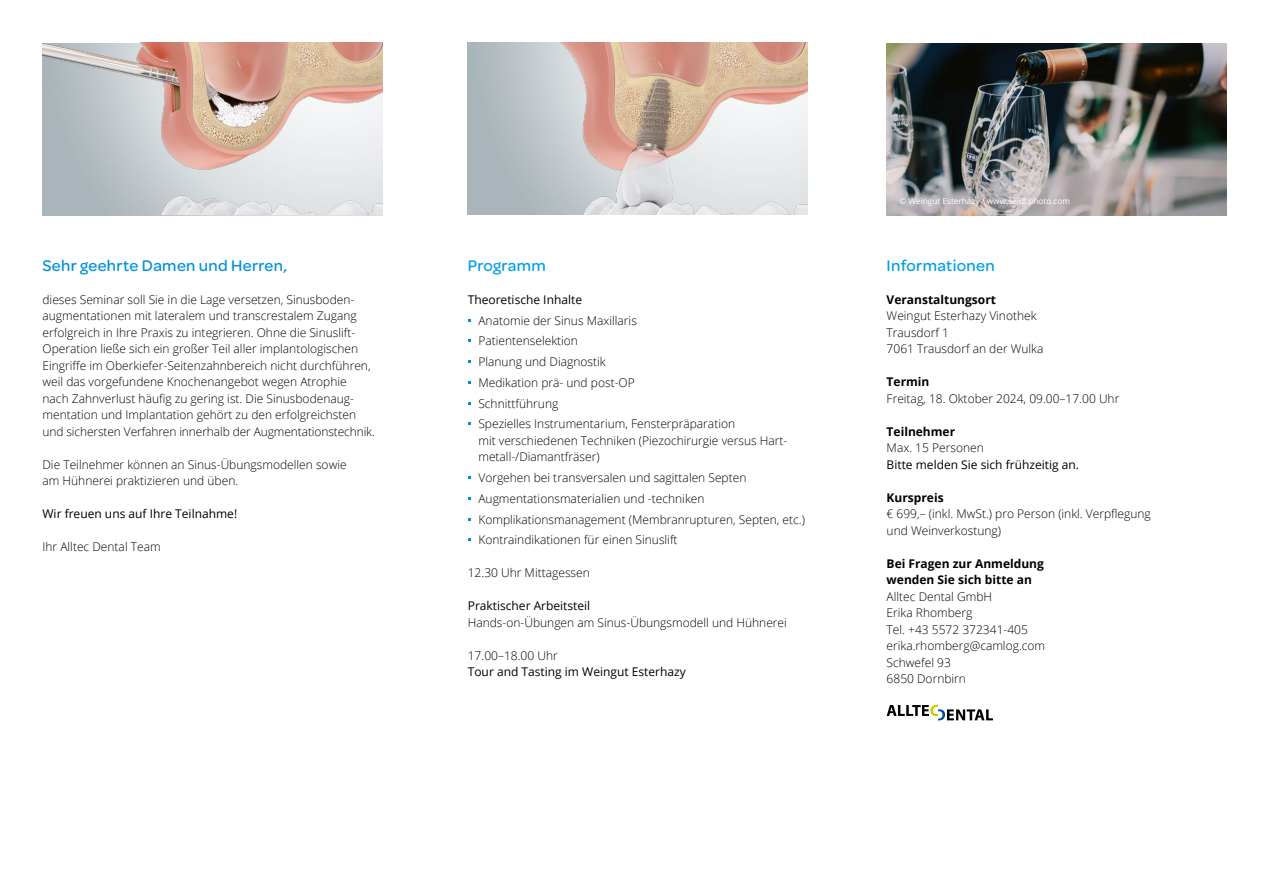
<style>
.page{position:relative;width:1263px;height:893px;background:#fff}
.page>*{position:absolute;margin:0;border:0;box-sizing:border-box;transform-origin:0 0}
.t1{font:500 16.5px "Omnes";letter-spacing:.02em;color:#0092d8}
.t2{font:500 16.5px "Omnes";letter-spacing:.02em;color:#009fe3}
.t3{font:300 12px/16.5px "Open Sans";color:#000}
.t4{font:12px "Open Sans";color:#000}
.t5{font:700 12px/16.5px "Open Sans";color:#000}
.t6{font:8.25px "Open Sans";color:#fff}
</style>
<div class="page">
<img style="left:43px;top:43px;width:340px;height:172px">
<img style="left:468px;top:43px;width:340px;height:172px">
<img style="left:887px;top:43px;width:340px;height:172px">
<svg style="left:887px;top:705px;width:106px;height:15px"></svg>
<h1 class="t1" style="left:43px;top:254px;width:246px">Sehr geehrte Damen und Herren,</h1>
<p class="t3" style="left:43px;top:291px;width:334px">dieses Seminar soll Sie in die Lage versetzen, Sinusboden&shy;augmentationen mit lateralem und transcrestalem Zugang erfolgreich in Ihre Praxis zu integrieren. Ohne die Sinuslift-Operation ließe sich ein großer Teil aller implantologischen Eingriffe im Oberkiefer-Seitenzahnbereich nicht durchführen, weil das vorgefundene Knochenangebot wegen Atrophie nach Zahnverlust häufig zu gering ist. Die Sinusbodenaug&shy;mentation und Implantation gehört zu den erfolgreichsten und sichersten Verfahren innerhalb der Augmentationstechnik.</p>
<p class="t3" style="left:43px;top:456px;width:306px">Die Teilnehmer können an Sinus-Übungsmodellen sowie am Hühnerei praktizieren und üben.</p>
<p class="t4" style="left:43px;top:506px;width:196px">Wir freuen uns auf Ihre Teilnahme!</p>
<p class="t3" style="left:43px;top:538px;width:120px">Ihr Alltec Dental Team</p>
<h1 class="t2" style="left:468px;top:254px;width:80px">Programm</h1>
<p class="t4" style="left:468px;top:291px;width:116px">Theoretische Inhalte</p>
<p class="t3" style="left:478px;top:310px;width:258px;line-height:20.7px">Anatomie der Sinus Maxillaris<br>Patientenselektion<br>Planung und Diagnostik<br>Medikation prä- und post-OP<br>Schnittführung<br>Spezielles Instrumentarium, Fensterpräparation</p>
<p class="t3" style="left:478px;top:432px;width:309px">mit verschiedenen Techniken (Piezochirurgie versus Hart&shy;metall-/Diamantfräser)</p>
<p class="t3" style="left:478px;top:467px;width:328px;line-height:20.7px">Vorgehen bei transversalen und sagittalen Septen Augmentationsmaterialien und -techniken Komplikationsmanagement (Membranrupturen, Septen, etc.)<br>Kontraindikationen für einen Sinuslift</p>
<p class="t3" style="left:468px;top:564px;width:124px">12.30 Uhr Mittagessen</p>
<p class="t4" style="left:468px;top:598px;width:124px">Praktischer Arbeitsteil</p>
<p class="t3" style="left:468px;top:614px;width:321px">Hands-on-Übungen am Sinus-Übungsmodell und Hühnerei</p>
<p class="t3" style="left:468px;top:647px;width:92px">17.00–18.00 Uhr</p>
<p class="t4" style="left:468px;top:664px;width:219px">Tour and Tasting im Weingut Esterhazy</p>
<p class="t6" style="left:899px;top:195px;width:172px">© Weingut Esterházy / www.seidl.photo.com</p>
<h1 class="t2" style="left:887px;top:254px;width:109px">Informationen</h1>
<p class="t5" style="left:887px;top:291px;width:111px">Veranstaltungsort</p>
<p class="t3" style="left:887px;top:307px;width:158px">Weingut Esterhazy Vinothek<br>Trausdorf 1<br>7061 Trausdorf an der Wulka</p>
<p class="t5" style="left:887px;top:373px;width:44px">Termin</p>
<p class="t3" style="left:887px;top:390px;width:234px">Freitag, 18. Oktober 2024, 09.00–17.00 Uhr</p>
<p class="t5" style="left:887px;top:423px;width:70px">Teilnehmer</p>
<p class="t3" style="left:887px;top:439px;width:99px">Max. 15 Personen</p>
<p class="t4" style="left:887px;top:456px;width:194px">Bitte melden Sie sich frühzeitig an.</p>
<p class="t5" style="left:887px;top:489px;width:59px">Kurspreis</p>
<p class="t3" style="left:887px;top:505px;width:266px">€ 699,– (inkl. MwSt.) pro Person (inkl. Verpflegung und Weinverkostung)</p>
<p class="t5" style="left:887px;top:555px;width:159px">Bei Fragen zur Anmeldung wenden Sie sich bitte an</p>
<p class="t3" style="left:887px;top:588px;width:160px">Alltec Dental GmbH<br>Erika Rhomberg<br>Tel. +43 5572 372341-405 erika.rhomberg@camlog.com<br>Schwefel 93<br>6850 Dornbirn</p>
</div>
